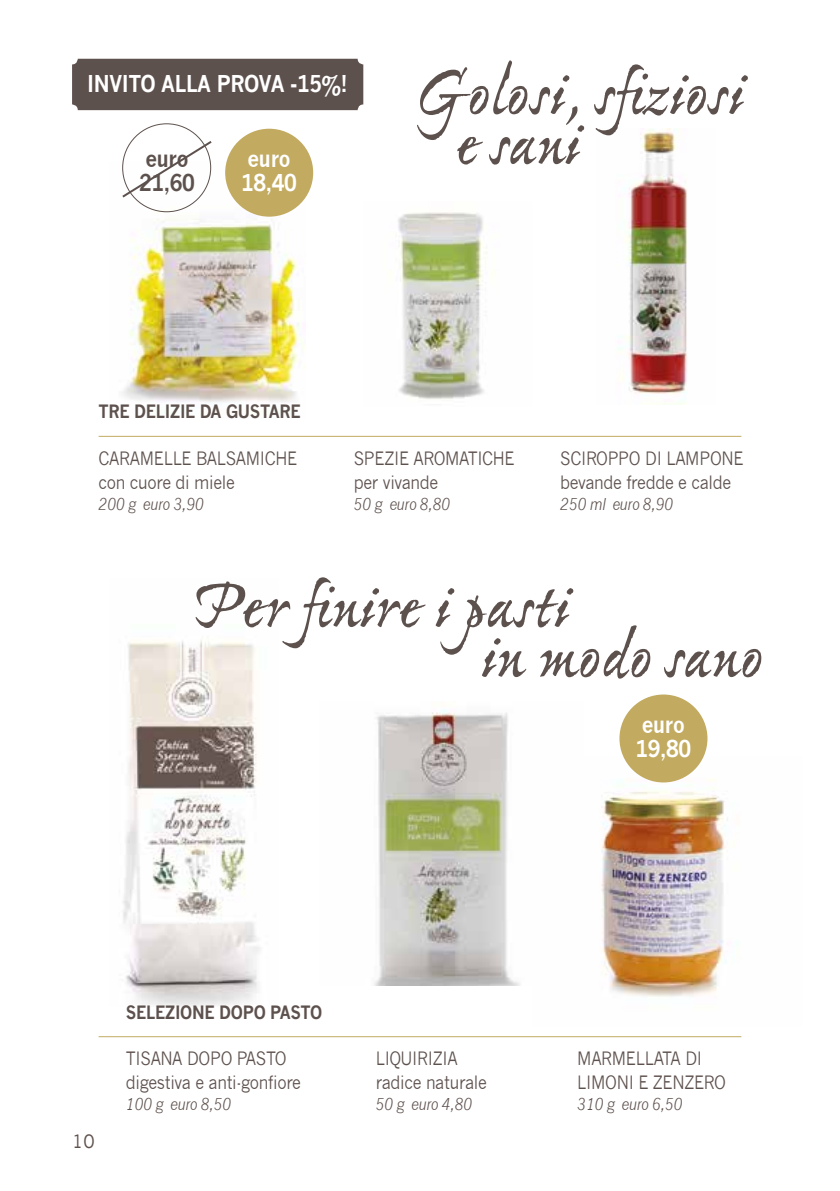
<style>
.page{position:relative;width:840px;height:1191px;background:#fff}
.page>*{position:absolute;margin:0;border:0;box-sizing:border-box;transform-origin:0 0}
.t1{font:700 70.8px/50px "Ex Ponto Pro";letter-spacing:-.01em;color:#5d514d}
.t2{font:700 22.6px/24px "News Gothic";letter-spacing:-.02em;color:#fff;scale:.9 1}
.t3{font:700 22.6px/24px "News Gothic";letter-spacing:-.02em;color:#5d514d;scale:.9 1}
.t4{font:18px/24px "News Gothic";letter-spacing:-.02em;color:#5d514d;scale:.9 1}
.t5{font:700 18px "News Gothic";letter-spacing:-.02em;color:#5d514d;scale:.9 1}
.t6{font:18px "News Gothic";letter-spacing:-.02em;color:#5d514d}
.t7{font:italic 16px "News Gothic";letter-spacing:-.02em;color:#5d514d;scale:.9 1}
</style>
<div class="page">
<img style="left:374px;top:710px;width:146px;height:276px">
<img style="left:123px;top:640px;width:137px;height:366px">
<img style="left:398px;top:212px;width:95px;height:188px">
<img style="left:122px;top:161px;width:183px;height:241px">
<img style="left:618px;top:129px;width:70px;height:276px">
<hr style="left:99px;top:436px;width:642px;height:1px;background:#c2ab61">
<svg style="left:122px;top:139px;width:92px;height:60px"></svg>
<div style="left:225px;top:129px;width:88px;height:88px;background:#c2ab61;border-radius:50%"></div>
<div style="left:72px;top:59px;width:291px;height:51px;background:#5d514d;border-radius:6px"></div>
<hr style="left:99px;top:1036px;width:642px;height:1px;background:#c2ab61">
<img style="left:601px;top:756px;width:127px;height:241px">
<div style="left:619px;top:694px;width:88px;height:88px;background:#c2ab61;border-radius:50%"></div>
<p class="t2" style="left:87px;top:72px;width:291px">INVITO ALLA PROVA -15%!</p>
<p class="t3" style="left:139px;top:146px;width:63px">euro<br>21,60</p>
<p class="t2" style="left:241px;top:147px;width:63px">euro<br>18,40</p>
<h1 class="t1" style="left:454px;top:72px;width:291px;text-indent:-39px">Golosi, sfiziosi e sani</h1>
<p class="t5" style="left:99px;top:400px;width:226px">TRE DELIZIE DA GUSTARE</p>
<p class="t4" style="left:99px;top:446px;width:222px">CARAMELLE BALSAMICHE con cuore di miele</p>
<p class="t7" style="left:99px;top:494px;width:119px">200 g euro 3,90</p>
<p class="t4" style="left:353px;top:446px;width:180px">SPEZIE AROMATICHE per vivande</p>
<p class="t7" style="left:353px;top:494px;width:109px">50 g euro 8,80</p>
<p class="t4" style="left:560px;top:446px;width:205px">SCIROPPO DI LAMPONE bevande fredde e calde</p>
<p class="t7" style="left:560px;top:494px;width:127px">250 ml euro 8,90</p>
<h1 class="t1" style="left:479px;top:585px;width:285px;text-indent:-286px">Per finire i pasti<br>in modo sano</h1>
<p class="t2" style="left:635px;top:712px;width:63px">euro<br>19,80</p>
<p class="t6" style="left:72px;top:1130px;width:24px">10</p>
<p class="t5" style="left:126px;top:1001px;width:219px">SELEZIONE DOPO PASTO</p>
<p class="t4" style="left:126px;top:1047px;width:196px">TISANA DOPO PASTO digestiva e anti-gonfiore</p>
<p class="t7" style="left:126px;top:1095px;width:119px">100 g euro 8,50</p>
<p class="t4" style="left:375px;top:1047px;width:125px">LIQUIRIZIA radice naturale</p>
<p class="t7" style="left:375px;top:1094px;width:109px">50 g euro 4,80</p>
<p class="t4" style="left:577px;top:1047px;width:166px">MARMELLATA DI<br>LIMONI E ZENZERO</p>
<p class="t7" style="left:577px;top:1094px;width:119px">310 g euro 6,50</p>
</div>
